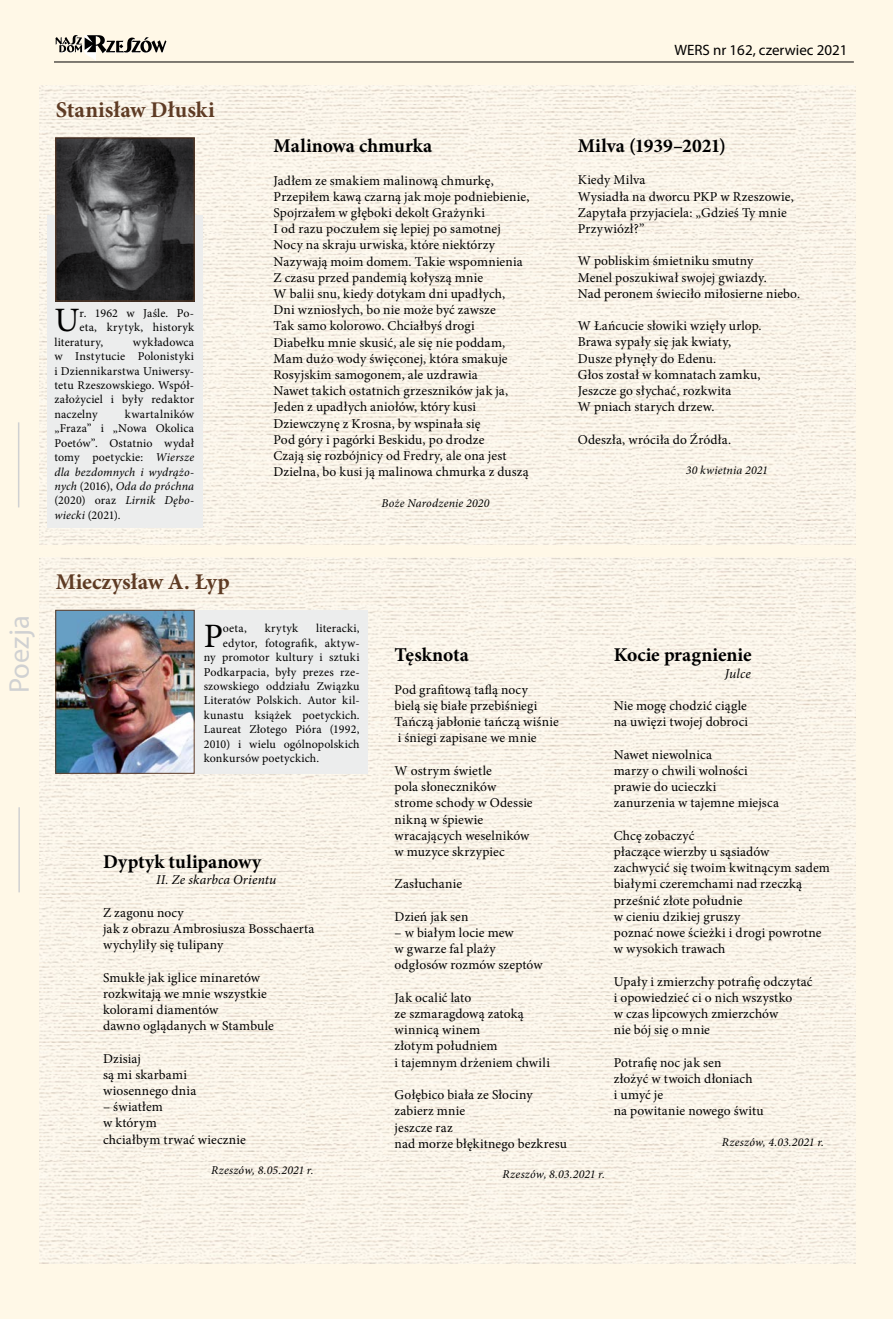
<style>
.page{position:relative;width:893px;height:1319px;background:#fff}
.page>*{position:absolute;margin:0;border:0;box-sizing:border-box;transform-origin:0 0}
.t1{font:34.2px "Minion Pro";color:#000}
.t2{font:28.5px "Myriad Pro";color:#d0d1d2}
.t3{font:700 22.5px "Minion Pro";color:#5e3b24}
.t4{font:700 19.5px "Minion Pro";color:#000}
.t5{font:15px "Myriad Pro";color:#000}
.t6{font:13.5px/16.2px "Minion Pro";letter-spacing:.01em;color:#000}
.t7{font:italic 13.5px "Minion Pro";letter-spacing:.01em;color:#000}
.t8{font:12px/14.4px "Minion Pro";letter-spacing:.015em;color:#000;text-align:justify}
.t9{font:italic 12px "Minion Pro";letter-spacing:.015em;color:#000}
.s1{font-style:italic}
</style>
<div class="page">
<div style="left:0;top:0;width:893px;height:1318px;background:#fff8e7"></div>
<hr style="left:892px;top:0;width:1px;height:1318px;background:#e6ecd6">
<img style="left:39px;top:557px;width:817px;height:706px">
<img style="left:39px;top:85px;width:817px;height:459px">
<svg style="left:55px;top:35px;width:112px;height:26px"></svg>
<hr style="left:54px;top:62px;width:800px;height:1px;background:#000">
<hr style="left:18px;top:807px;width:2px;height:85px;background:#d0d1d2">
<hr style="left:18px;top:422px;width:1px;height:85px;background:#d0d1d2">
<div style="left:47px;top:215px;width:156px;height:312px;background:#eceded"></div>
<div style="left:118px;top:609px;width:250px;height:164px;background:#eceded"></div>
<img style="left:57px;top:139px;width:136px;height:160px">
<div style="left:55px;top:137px;width:140px;height:164px;border:1px solid #5e3b24"></div>
<img style="left:57px;top:611px;width:136px;height:160px">
<div style="left:55px;top:609px;width:140px;height:164px;border:1px solid #5e3b24"></div>
<h3 class="t3" style="left:56px;top:94px;width:160px">Stanisław Dłuski</h3>
<h1 class="t1" style="left:54px;top:297px;width:27px">U</h1>
<p class="t8" style="left:80px;top:306px;width:116px">r. 1962 w Jaśle. Po-</p>
<p class="t8" style="left:80px;top:320px;width:116px">eta, krytyk, historyk</p>
<p class="t8" style="left:54px;top:335px;width:50px">literatury,</p>
<p class="t8" style="left:54px;top:335px;width:141px;text-indent:79px">wykładowca w Instytucie Polonistyki i Dziennikarstwa Uniwersy&shy;tetu Rzeszowskiego. Współ&shy;założyciel i były redaktor naczelny</p>
<p class="t8" style="left:54px;top:407px;width:141px;text-indent:71px">kwartalników „Fraza” i „Nowa Okolica Poetów”. Ostatnio wydał tomy poetyckie: <span class="s1">Wiersze dla bezdomnych i wydrążo&shy;nych</span> (2016), <span class="s1">Oda do próchna </span>(2020) oraz <span class="s1">Lirnik Dębo&shy;wiecki</span> (2021).</p>
<h3 class="t4" style="left:274px;top:132px;width:160px">Malinowa chmurka</h3>
<p class="t6" style="left:274px;top:172px;width:257px">Jadłem ze smakiem malinową chmurkę, Przepiłem kawą czarną jak moje podniebienie, Spojrzałem w głęboki dekolt Grażynki<br>I od razu poczułem się lepiej po samotnej Nocy na skraju urwiska, które niektórzy Nazywają moim domem. Takie wspomnienia Z czasu przed pandemią kołyszą mnie<br>W balii snu, kiedy dotykam dni upadłych, Dni wzniosłych, bo nie może być zawsze<br>Tak samo kolorowo. Chciałbyś drogi Diabełku mnie skusić, ale się nie poddam, Mam dużo wody święconej, która smakuje Rosyjskim samogonem, ale uzdrawia<br>Nawet takich ostatnich grzeszników jak ja, Jeden z upadłych aniołów, który kusi Dziewczynę z Krosna, by wspinała się<br>Pod góry i pagórki Beskidu, po drodze<br>Czają się rozbójnicy od Fredry, ale ona jest Dzielna, bo kusi ją malinowa chmurka z duszą</p>
<p class="t9" style="left:382px;top:495px;width:109px">Boże Narodzenie 2020</p>
<p class="t5" style="left:674px;top:41px;width:175px">WERS nr 162, czerwiec 2021</p>
<h3 class="t4" style="left:578px;top:132px;width:150px">Milva (1939–2021)</h3>
<p class="t6" style="left:578px;top:172px;width:218px">Kiedy Milva<br>Wysiadła na dworcu PKP w Rzeszowie,<br>Zapytała przyjaciela: „Gdzieś Ty mnie<br>Przywiózł?”</p>
<p class="t6" style="left:578px;top:253px;width:224px">W pobliskim śmietniku smutny<br>Menel poszukiwał swojej gwiazdy.<br>Nad peronem świeciło miłosierne niebo.</p>
<p class="t6" style="left:578px;top:318px;width:185px">W Łańcucie słowiki wzięły urlop.<br>Brawa sypały się jak kwiaty,<br>Dusze płynęły do Edenu.<br>Głos został w komnatach zamku,<br>Jeszcze go słychać, rozkwita<br>W pniach starych drzew.</p>
<p class="t6" style="left:578px;top:431px;width:155px">Odeszła, wróciła do Źródła.</p>
<p class="t9" style="left:686px;top:462px;width:84px">30 kwietnia 2021</p>
<h2 class="t2" style="left:2px;top:693px;width:79px;rotate:-90deg">Poezja</h2>
<h3 class="t3" style="left:56px;top:566px;width:176px">Mieczysław A. Łyp</h3>
<h1 class="t1" style="left:204px;top:613px;width:21px">P</h1>
<p class="t8" style="left:223px;top:621px;width:25px">oeta,</p>
<p class="t8" style="left:265px;top:621px;width:35px">krytyk</p>
<p class="t8" style="left:316px;top:621px;width:45px">literacki,</p>
<p class="t8" style="left:223px;top:635px;width:138px">edytor, fotografik, aktyw-</p>
<p class="t8" style="left:204px;top:650px;width:157px">ny promotor kultury i sztuki</p>
<p class="t8" style="left:204px;top:664px;width:157px">Podkarpacia, były prezes rze-</p>
<p class="t8" style="left:204px;top:679px;width:157px">szowskiego oddziału Związku</p>
<p class="t8" style="left:204px;top:693px;width:157px">Literatów Polskich. Autor kil-</p>
<p class="t8" style="left:204px;top:707px;width:157px">kunastu książek poetyckich.</p>
<p class="t8" style="left:204px;top:722px;width:157px">Laureat Złotego Pióra (1992,</p>
<p class="t8" style="left:204px;top:736px;width:157px">2010) i wielu ogólnopolskich</p>
<p class="t8" style="left:204px;top:751px;width:117px">konkursów poetyckich.</p>
<h3 class="t4" style="left:103px;top:847px;width:160px">Dyptyk tulipanowy</h3>
<p class="t7" style="left:156px;top:870px;width:122px">II. Ze skarbca Orientu</p>
<p class="t6" style="left:103px;top:904px;width:213px">Z zagonu nocy<br>jak z obrazu Ambrosiusza Bosschaerta wychyliły się tulipany</p>
<p class="t6" style="left:103px;top:969px;width:172px">Smukłe jak iglice minaretów rozkwitają we mnie wszystkie kolorami diamentów<br>dawno oglądanych w Stambule</p>
<p class="t6" style="left:103px;top:1050px;width:95px">Dzisiaj<br>są mi skarbami wiosennego dnia</p>
<p class="t6" style="left:103px;top:1098px;width:144px">– światłem<br>w którym<br>chciałbym trwać wiecznie</p>
<p class="t9" style="left:211px;top:1161px;width:104px">Rzeszów, 8.05.2021 r.</p>
<h3 class="t4" style="left:395px;top:641px;width:76px">Tęsknota</h3>
<p class="t6" style="left:395px;top:681px;width:166px">Pod grafitową taflą nocy<br>bielą się białe przebiśniegi<br>Tańczą jabłonie tańczą wiśnie i śniegi zapisane we mnie</p>
<p class="t6" style="left:395px;top:762px;width:140px">W ostrym świetle<br>pola słoneczników strome schody w Odessie nikną w śpiewie wracających weselników w muzyce skrzypiec</p>
<p class="t6" style="left:395px;top:875px;width:69px">Zasłuchanie</p>
<p class="t6" style="left:395px;top:908px;width:75px">Dzień jak sen</p>
<p class="t6" style="left:395px;top:924px;width:150px">– w białym locie mew<br>w gwarze fal plaży odgłosów rozmów szeptów</p>
<p class="t6" style="left:395px;top:989px;width:157px">Jak ocalić lato<br>ze szmaragdową zatoką winnicą winem<br>złotym południem<br>i tajemnym drżeniem chwili</p>
<p class="t6" style="left:395px;top:1086px;width:174px">Gołębico biała ze Słociny zabierz mnie<br>jeszcze raz<br>nad morze błękitnego bezkresu</p>
<p class="t9" style="left:503px;top:1166px;width:104px">Rzeszów, 8.03.2021 r.</p>
<h3 class="t4" style="left:614px;top:641px;width:139px">Kocie pragnienie</h3>
<p class="t7" style="left:725px;top:664px;width:27px">Julce</p>
<p class="t6" style="left:614px;top:697px;width:136px">Nie mogę chodzić ciągle na uwięzi twojej dobroci</p>
<p class="t6" style="left:614px;top:746px;width:167px">Nawet niewolnica<br>marzy o chwili wolności prawie do ucieczki zanurzenia w tajemne miejsca</p>
<p class="t6" style="left:614px;top:827px;width:218px">Chcę zobaczyć<br>płaczące wierzby u sąsiadów<br>zachwycić się twoim kwitnącym sadem białymi czeremchami nad rzeczką prześnić złote południe<br>w cieniu dzikiej gruszy<br>poznać nowe ścieżki i drogi powrotne w wysokich trawach</p>
<p class="t6" style="left:614px;top:973px;width:200px">Upały i zmierzchy potrafię odczytać i opowiedzieć ci o nich wszystko<br>w czas lipcowych zmierzchów<br>nie bój się o mnie</p>
<p class="t6" style="left:614px;top:1054px;width:151px">Potrafię noc jak sen<br>złożyć w twoich dłoniach<br>i umyć je<br>na powitanie nowego świtu</p>
<p class="t9" style="left:722px;top:1133px;width:104px">Rzeszów, 4.03.2021 r.</p>
</div>
